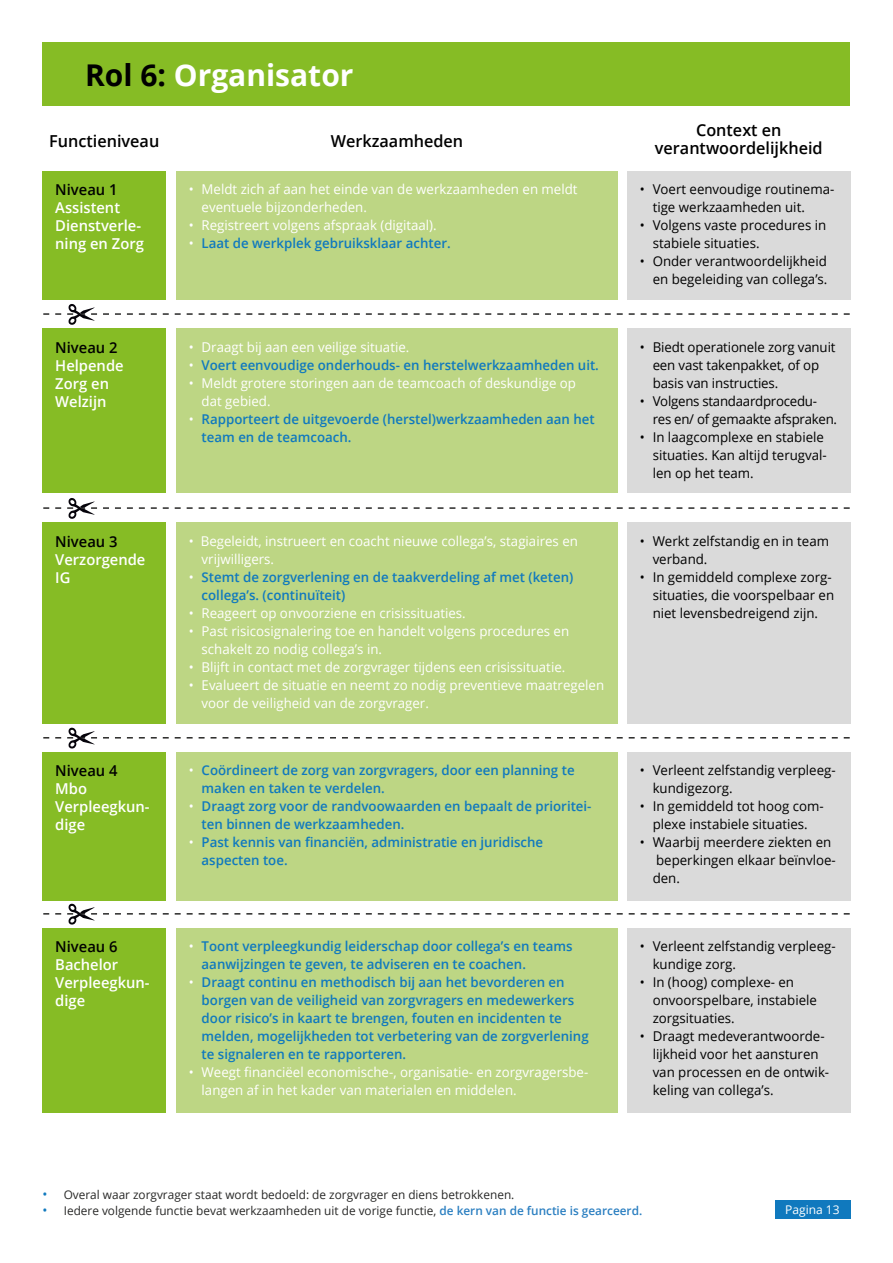
<style>
.page{position:relative;width:893px;height:1263px;background:#fff}
.page>*{position:absolute;margin:0;border:0;box-sizing:border-box;transform-origin:0 0}
.t1{font:700 30px "Open Sans";color:#fff}
.t2{font:600 16.5px/18px "Open Sans";color:#000;text-align:center}
.t3{font:600 15px/18px "Open Sans";color:#fff}
.t4{font:600 15px "Open Sans";color:#000}
.t5{font:600 13.5px/18px "Open Sans";color:#1079be}
.t6{font:13.5px/18px "Open Sans";color:#000}
.t7{font:13.5px/18px "Open Sans";color:#fff}
.t8{font:13.5px/18px "Open Sans";letter-spacing:-.02em;color:#000}
.t9{font:12px "Open Sans";color:#282827}
.t10{font:12px "Open Sans";color:#fff}
.s1{color:#000}
.s2{font-weight:400;color:#fff}
.s3{font-size:13.5px;color:#1079be}
.s4{font-weight:600;color:#2b7fc1}
</style>
<div class="page">
<div style="left:774px;top:1201px;width:76px;height:18px;background:#1079be"></div>
<div style="left:43px;top:43px;width:807px;height:63px;background:#86bc25"></div>
<div style="left:43px;top:171px;width:123px;height:129px;background:#86bc25"></div>
<div style="left:176px;top:171px;width:442px;height:129px;background:#bdd684"></div>
<div style="left:627px;top:171px;width:223px;height:129px;background:#dadada"></div>
<div style="left:43px;top:329px;width:123px;height:164px;background:#86bc25"></div>
<div style="left:176px;top:329px;width:442px;height:164px;background:#bdd684"></div>
<div style="left:627px;top:329px;width:223px;height:164px;background:#dadada"></div>
<div style="left:43px;top:522px;width:123px;height:202px;background:#86bc25"></div>
<div style="left:176px;top:523px;width:442px;height:201px;background:#bdd684"></div>
<div style="left:627px;top:523px;width:223px;height:201px;background:#dadada"></div>
<svg style="left:43px;top:498px;width:807px;height:21px"></svg>
<svg style="left:43px;top:304px;width:807px;height:21px"></svg>
<div style="left:43px;top:752px;width:123px;height:148px;background:#86bc25"></div>
<div style="left:176px;top:752px;width:442px;height:148px;background:#bdd684"></div>
<div style="left:627px;top:752px;width:223px;height:148px;background:#dadada"></div>
<svg style="left:43px;top:727px;width:807px;height:22px"></svg>
<div style="left:43px;top:928px;width:123px;height:184px;background:#86bc25"></div>
<div style="left:176px;top:928px;width:442px;height:184px;background:#bdd684"></div>
<div style="left:627px;top:928px;width:223px;height:184px;background:#dadada"></div>
<svg style="left:43px;top:903px;width:807px;height:22px"></svg>
<h1 class="t1" style="left:85px;top:54px;width:270px"><span class="s1">Rol 6:</span> Organisator</h1>
<p class="t2" style="left:49px;top:132px;width:112px">Functieniveau</p>
<p class="t2" style="left:331px;top:132px;width:134px">Werkzaamheden</p>
<p class="t2" style="left:655px;top:121px;width:169px">Context en verantwoordelijkheid</p>
<p class="t4" style="left:55px;top:180px;width:64px">Niveau 1</p>
<p class="t3" style="left:55px;top:199px;width:90px">Assistent<br>Dienstverle&shy;ning en Zorg</p>
<p class="t4" style="left:55px;top:337px;width:64px">Niveau 2</p>
<p class="t3" style="left:55px;top:356px;width:70px">Helpende<br>Zorg en<br>Welzijn</p>
<p class="t4" style="left:55px;top:531px;width:64px">Niveau 3</p>
<p class="t3" style="left:55px;top:550px;width:92px">Verzorgende<br>IG</p>
<p class="t4" style="left:55px;top:761px;width:64px">Niveau 4</p>
<p class="t3" style="left:55px;top:780px;width:96px">Mbo<br>Verpleegkun&shy;dige</p>
<p class="t4" style="left:55px;top:937px;width:64px">Niveau 6</p>
<p class="t3" style="left:55px;top:956px;width:96px">Bachelor<br>Verpleegkun&shy;dige</p>
<p class="t7" style="left:202px;top:180px;width:377px;text-indent:-13px">• Meldt zich af aan het einde van de werkzaamheden en meldt eventuele bijzonderheden.</p>
<p class="t7" style="left:189px;top:216px;width:249px">• Registreert volgens afspraak (digitaal).</p>
<p class="t5" style="left:189px;top:234px;width:263px"><span class="s2">•</span> Laat de werkplek gebruiksklaar achter.</p>
<p class="t7" style="left:189px;top:338px;width:222px">• Draagt bij aan een veilige situatie.</p>
<p class="t5" style="left:189px;top:356px;width:412px"><span class="s2">•</span> Voert eenvoudige onderhouds- en herstelwerkzaamheden uit.</p>
<p class="t7" style="left:202px;top:374px;width:376px;text-indent:-13px">• Meldt grotere storingen aan de teamcoach of deskundige op dat gebied.</p>
<p class="t5" style="left:202px;top:410px;width:395px;text-indent:-13px"><span class="s2">•</span> Rapporteert de uitgevoerde (herstel)werkzaamheden aan het team en de teamcoach.</p>
<p class="t7" style="left:202px;top:531px;width:378px;text-indent:-13px">• Begeleidt, instrueert en coacht nieuwe collega’s, stagiaires en vrijwilligers.</p>
<p class="t5" style="left:202px;top:567px;width:373px;text-indent:-13px"><span class="s2">•</span> Stemt de zorgverlening en de taakverdeling af met (keten) collega’s. (continuïteit)</p>
<p class="t7" style="left:189px;top:603px;width:278px">• Reageert op onvoorziene en crisissituaties.</p>
<p class="t7" style="left:202px;top:621px;width:369px;text-indent:-13px">• Past risicosignalering toe en handelt volgens procedures en schakelt zo nodig collega’s in.</p>
<p class="t7" style="left:189px;top:657px;width:378px">• Blijft in contact met de zorgvrager tijdens een crisissituatie.</p>
<p class="t7" style="left:202px;top:675px;width:404px;text-indent:-13px">• Evalueert de situatie en neemt zo nodig preventieve maatregelen voor de veiligheid van de zorgvrager.</p>
<p class="t5" style="left:202px;top:761px;width:375px;text-indent:-13px"><span class="s2">•</span> Coördineert de zorg van zorgvragers, door een planning te maken en taken te verdelen.</p>
<p class="t5" style="left:202px;top:797px;width:391px;text-indent:-13px"><span class="s2">•</span> Draagt zorg voor de randvoowaarden en bepaalt de prioritei&shy;ten binnen de werkzaamheden.</p>
<p class="t5" style="left:202px;top:833px;width:343px;text-indent:-13px"><span class="s2">•</span> Past kennis van financiën, administratie en juridische aspecten toe.</p>
<p class="t5" style="left:202px;top:937px;width:372px;text-indent:-13px"><span class="s2">•</span> Toont verpleegkundig leiderschap door collega’s en teams aanwijzingen te geven, te adviseren en te coachen.</p>
<p class="t5" style="left:202px;top:973px;width:389px;text-indent:-13px"><span class="s2">•</span> Draagt continu en methodisch bij aan het bevorderen en borgen van de veiligheid van zorgvragers en medewerkers door risico’s in kaart te brengen, fouten en incidenten te melden, mogelijkheden tot verbetering van de zorgverlening te signaleren en te rapporteren.</p>
<p class="t7" style="left:202px;top:1063px;width:388px;text-indent:-13px">• Weegt financiëel economische-, organisatie- en zorgvragersbe&shy;langen af in het kader van materialen en middelen.</p>
<p class="t6" style="left:653px;top:180px;width:183px;text-indent:-13px">• Voert eenvoudige routinema&shy;tige werkzaamheden uit.</p>
<p class="t6" style="left:653px;top:216px;width:175px;text-indent:-13px">• Volgens vaste procedures in stabiele situaties.</p>
<p class="t6" style="left:640px;top:252px;width:189px;text-align:right">• Onder verantwoordelijkheid en begeleiding van collega’s.</p>
<p class="t6" style="left:653px;top:338px;width:184px;text-indent:-13px">• Biedt operationele zorg vanuit een vast takenpakket, of op basis van instructies.</p>
<p class="t8" style="left:653px;top:392px;width:186px;text-indent:-13px">• Volgens standaardprocedu&shy;res en/ of gemaakte afspraken.</p>
<p class="t6" style="left:653px;top:428px;width:176px;text-indent:-13px">• In laagcomplexe en stabiele situaties. Kan altijd terugval&shy;len op het team.</p>
<p class="t6" style="left:653px;top:531px;width:178px;text-indent:-13px">• Werkt zelfstandig en in team verband.</p>
<p class="t6" style="left:653px;top:567px;width:183px;text-indent:-13px">• In gemiddeld complexe zorg&shy;situaties, die voorspelbaar en niet levensbedreigend zijn.</p>
<p class="t6" style="left:653px;top:761px;width:185px;text-indent:-13px">• Verleent zelfstandig verpleeg&shy;kundigezorg.</p>
<p class="t6" style="left:640px;top:797px;width:185px;text-align:center">• In gemiddeld tot hoog com&shy;plexe instabiele situaties.</p>
<p class="t6" style="left:653px;top:833px;width:185px;text-indent:-13px">• Waarbij meerdere ziekten en beperkingen elkaar beïnvloe&shy;den.</p>
<p class="t6" style="left:653px;top:937px;width:185px;text-indent:-13px">• Verleent zelfstandig verpleeg&shy;kundige zorg.</p>
<p class="t6" style="left:653px;top:973px;width:166px;text-indent:-13px">• In (hoog) complexe- en onvoorspelbare, instabiele zorgsituaties.</p>
<p class="t6" style="left:653px;top:1027px;width:178px;text-indent:-13px">• Draagt medeverantwoorde&shy;lijkheid voor het aansturen van processen en de ontwik&shy;keling van collega’s.</p>
<p class="t9" style="left:43px;top:1186px;width:473px"><span class="s3">•</span> Overal waar zorgvrager staat wordt bedoeld: de zorgvrager en diens betrokkenen.</p>
<p class="t9" style="left:43px;top:1202px;width:601px"><span class="s3">•</span> Iedere volgende functie bevat werkzaamheden uit de vorige functie, <span class="s4">de kern van de functie is gearceerd.</span></p>
<p class="t10" style="left:785px;top:1202px;width:56px">Pagina 13</p>
</div>
